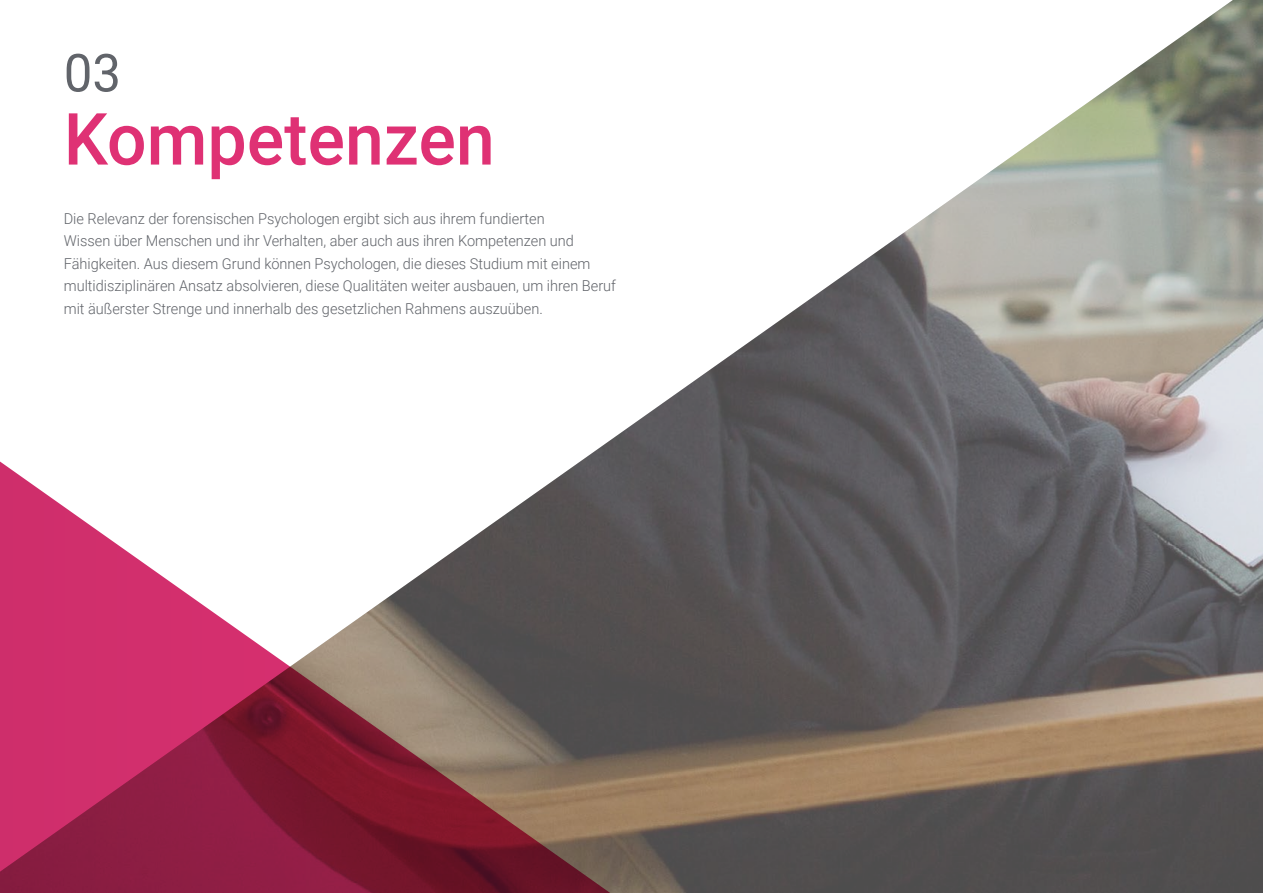
<style>
.page{position:relative;width:1263px;height:893px;background:#fff}
.page>*{position:absolute;margin:0;border:0;box-sizing:border-box;transform-origin:0 0}
.t1{font:500 72px "Roboto";color:#df3174}
.t2{font:52.5px "Roboto";color:#61646a}
.t3{font:300 15px/22.5px "Roboto";color:#61646a}
</style>
<div class="page">
<img style="left:602px;top:0;width:661px;height:893px">
<svg style="left:0;top:446px;width:640px;height:447px"></svg>
<h2 class="t2" style="left:64px;top:36px;width:59px">03</h2>
<h1 class="t1" style="left:64px;top:89px;width:432px">Kompetenzen</h1>
<p class="t3" style="left:64px;top:207px;width:554px">Die Relevanz der forensischen Psychologen ergibt sich aus ihrem fundierten<br>Wissen über Menschen und ihr Verhalten, aber auch aus ihren Kompetenzen und Fähigkeiten. Aus diesem Grund können Psychologen, die dieses Studium mit einem multidisziplinären Ansatz absolvieren, diese Qualitäten weiter ausbauen, um ihren Beruf mit äußerster Strenge und innerhalb des gesetzlichen Rahmens auszuüben.</p>
</div>
